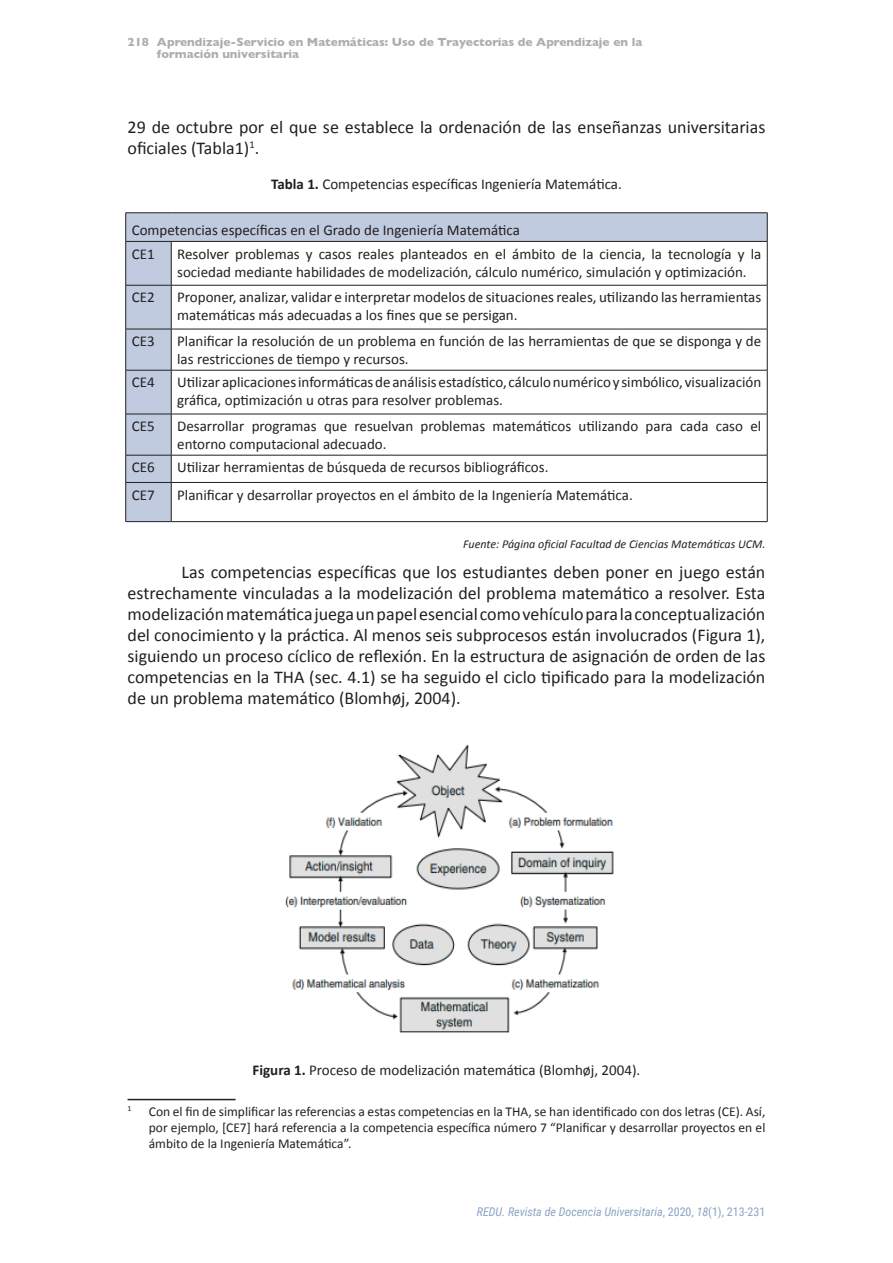
<style>
.page{position:relative;width:893px;height:1263px;background:#fff}
.page>*{position:absolute;margin:0;border:0;box-sizing:border-box;transform-origin:0 0}
.REDU_TXTGRAL{font:18px/21px "Calibri";color:#231f20}
.REDU_TXT_TABLA{font:15px/18px "Calibri";color:#231f20}
.REDU_TIT_TABLA{font:15px "Calibri";color:#231f20}
.REDU_NOTA_PIE{font:13.5px/16.2px "Calibri";color:#231f20;text-align:justify}
.t1{font:700 12px/12px "Gill Sans";color:#b0aead}
.t2{font:italic 12px "Roboto Condensed";color:#8ca3c4}
.REDU_FUENTE_TABLA{font:italic 12px "Calibri";color:#231f20}
.REDU_NOTA_PIE-2{font:7.8px "Calibri";color:#231f20}
.s1{font-weight:700}
.s2{font-style:normal}
</style>
<div class="page">
<svg style="left:126px;top:213px;width:641px;height:308px"></svg>
<hr style="left:126px;top:285px;width:45px;height:1px;background:#231f20">
<hr style="left:171px;top:285px;width:596px;height:1px;background:#231f20">
<hr style="left:126px;top:329px;width:45px;height:1px;background:#231f20">
<hr style="left:171px;top:329px;width:596px;height:1px;background:#231f20">
<hr style="left:126px;top:370px;width:45px;height:1px;background:#231f20">
<hr style="left:171px;top:370px;width:596px;height:1px;background:#231f20">
<hr style="left:126px;top:414px;width:45px;height:1px;background:#231f20">
<hr style="left:171px;top:414px;width:596px;height:1px;background:#231f20">
<hr style="left:126px;top:455px;width:45px;height:1px;background:#231f20">
<hr style="left:171px;top:455px;width:596px;height:1px;background:#231f20">
<hr style="left:126px;top:482px;width:45px;height:1px;background:#231f20">
<hr style="left:171px;top:482px;width:596px;height:1px;background:#231f20">
<hr style="left:767px;top:242px;width:1px;height:43px;background:#231f20">
<hr style="left:767px;top:285px;width:1px;height:44px;background:#231f20">
<hr style="left:767px;top:329px;width:1px;height:41px;background:#231f20">
<hr style="left:767px;top:370px;width:1px;height:44px;background:#231f20">
<hr style="left:767px;top:414px;width:1px;height:41px;background:#231f20">
<svg style="left:767px;top:455px;width:1px;height:27px"></svg>
<hr style="left:767px;top:483px;width:1px;height:38px;background:#231f20">
<hr style="left:171px;top:521px;width:596px;height:1px;background:#231f20">
<svg style="left:767px;top:213px;width:1px;height:28px"></svg>
<hr style="left:126px;top:241px;width:45px;height:1px;background:#231f20">
<hr style="left:171px;top:241px;width:596px;height:1px;background:#231f20">
<hr style="left:126px;top:212px;width:45px;height:1px;background:#231f20">
<svg style="left:125px;top:213px;width:1px;height:28px"></svg>
<hr style="left:171px;top:212px;width:596px;height:1px;background:#231f20">
<hr style="left:125px;top:242px;width:1px;height:43px;background:#231f20">
<hr style="left:171px;top:242px;width:1px;height:43px;background:#231f20">
<hr style="left:125px;top:285px;width:1px;height:44px;background:#231f20">
<hr style="left:171px;top:285px;width:1px;height:44px;background:#231f20">
<hr style="left:125px;top:329px;width:1px;height:41px;background:#231f20">
<hr style="left:171px;top:329px;width:1px;height:41px;background:#231f20">
<hr style="left:125px;top:370px;width:1px;height:44px;background:#231f20">
<hr style="left:171px;top:370px;width:1px;height:44px;background:#231f20">
<hr style="left:125px;top:414px;width:1px;height:41px;background:#231f20">
<hr style="left:171px;top:414px;width:1px;height:41px;background:#231f20">
<svg style="left:125px;top:455px;width:1px;height:27px"></svg>
<svg style="left:171px;top:455px;width:1px;height:27px"></svg>
<hr style="left:125px;top:483px;width:1px;height:38px;background:#231f20">
<hr style="left:171px;top:483px;width:1px;height:38px;background:#231f20">
<hr style="left:126px;top:521px;width:45px;height:1px;background:#231f20">
<img style="left:284px;top:744px;width:330px;height:289px">
<hr style="left:128px;top:1099px;width:108px;height:1px;background:#231f20">
<p class="t1" style="left:128px;top:35px;width:23px">218</p>
<p class="t1" style="left:157px;top:35px;width:487px">Aprendizaje-Servicio en Matemáticas: Uso de Trayectorias de Aprendizaje en la formación universitaria</p>
<p class="REDU_TXTGRAL" style="left:128px;top:116px;width:639px">29 de octubre por el que se establece la ordenación de las enseñanzas universitarias oficiales (Tabla1)<sup>1</sup>.</p>
<p class="REDU_TIT_TABLA" style="left:271px;top:175px;width:352px"><span class="s1">Tabla 1.</span> Competencias específicas Ingeniería Matemática.</p>
<p class="REDU_TXT_TABLA" style="left:132px;top:222px;width:390px">Competencias específicas en el Grado de Ingeniería Matemática</p>
<p class="REDU_TXT_TABLA" style="left:132px;top:245px;width:24px">CE1</p>
<p class="REDU_TXT_TABLA" style="left:177px;top:245px;width:586px">Resolver problemas y casos reales planteados en el ámbito de la ciencia, la tecnología y la sociedad mediante habilidades de modelización, cálculo numérico, simulación y optimización.</p>
<p class="REDU_TXT_TABLA" style="left:132px;top:288px;width:24px">CE2</p>
<p class="REDU_TXT_TABLA" style="left:177px;top:288px;width:586px">Proponer, analizar, validar e interpretar modelos de situaciones reales, utilizando las herramientas matemáticas más adecuadas a los fines que se persigan.</p>
<p class="REDU_TXT_TABLA" style="left:132px;top:332px;width:24px">CE3</p>
<p class="REDU_TXT_TABLA" style="left:177px;top:332px;width:586px">Planificar la resolución de un problema en función de las herramientas de que se disponga y de las restricciones de tiempo y recursos.</p>
<p class="REDU_TXT_TABLA" style="left:132px;top:373px;width:24px">CE4</p>
<p class="REDU_TXT_TABLA" style="left:177px;top:373px;width:586px">Utilizar aplicaciones informáticas de análisis estadístico, cálculo numérico y simbólico, visualización gráfica, optimización u otras para resolver problemas.</p>
<p class="REDU_TXT_TABLA" style="left:132px;top:417px;width:24px">CE5</p>
<p class="REDU_TXT_TABLA" style="left:177px;top:417px;width:586px">Desarrollar programas que resuelvan problemas matemáticos utilizando para cada caso el entorno computacional adecuado.</p>
<p class="REDU_TXT_TABLA" style="left:132px;top:458px;width:24px">CE6</p>
<p class="REDU_TXT_TABLA" style="left:177px;top:458px;width:373px">Utilizar herramientas de búsqueda de recursos bibliográficos.</p>
<p class="REDU_TXT_TABLA" style="left:132px;top:486px;width:24px">CE7</p>
<p class="REDU_TXT_TABLA" style="left:177px;top:486px;width:457px">Planificar y desarrollar proyectos en el ámbito de la Ingeniería Matemática.</p>
<p class="REDU_FUENTE_TABLA" style="left:463px;top:535px;width:304px">Fuente: Página oficial Facultad de Ciencias Matemáticas UCM.</p>
<p class="REDU_TXTGRAL" style="left:128px;top:561px;width:639px;text-align:justify;text-indent:54px">Las competencias específicas que los estudiantes deben poner en juego están estrechamente vinculadas a la modelización del problema matemático a resolver. Esta modelización matemática juega un papel esencial como vehículo para la conceptualización del conocimiento y la práctica. Al menos seis subprocesos están involucrados (Figura 1), siguiendo un proceso cíclico de reflexión. En la estructura de asignación de orden de las competencias en la THA (sec. 4.1) se ha seguido el ciclo tipificado para la modelización de un problema matemático (Blomhøj, 2004).</p>
<p class="REDU_TIT_TABLA" style="left:253px;top:1060px;width:389px"><span class="s1">Figura 1.</span> Proceso de modelización matemática (Blomhøj, 2004).</p>
<p class="REDU_NOTA_PIE-2" style="left:128px;top:1104px;width:5px">1</p>
<p class="REDU_NOTA_PIE" style="left:149px;top:1103px;width:618px">Con el fin de simplificar las referencias a estas competencias en la THA, se han identificado con dos letras (CE). Así, por ejemplo, [CE7] hará referencia a la competencia específica número 7 “Planificar y desarrollar proyectos en el ámbito de la Ingeniería Matemática”.</p>
<p class="t2" style="left:477px;top:1204px;width:290px">REDU. Revista de Docencia Universitaria<span class="s2">, 2020,</span> 18<span class="s2">(1), 213-231</span></p>
</div>
